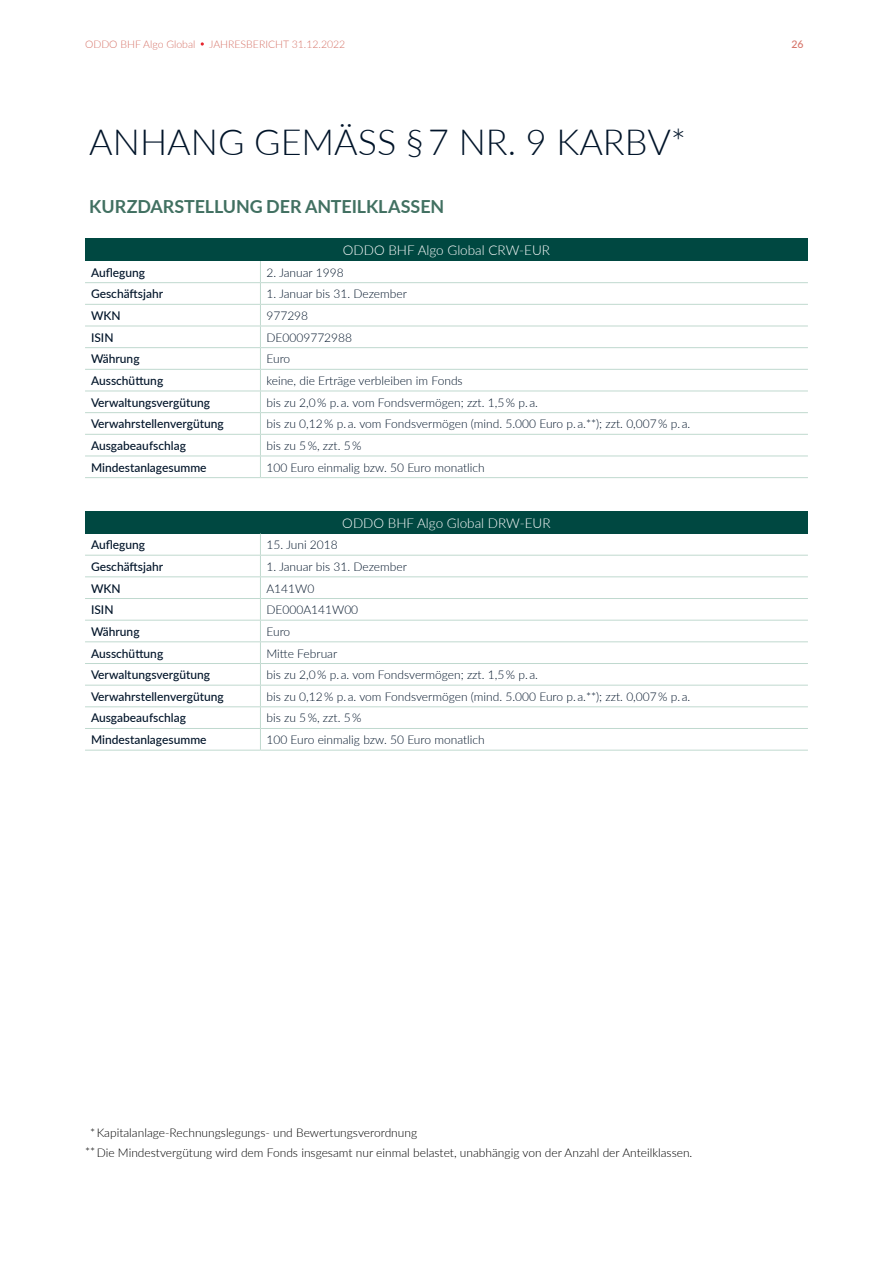
<style>
.page{position:relative;width:893px;height:1263px;background:#fff}
.page>*{position:absolute;margin:0;border:0;box-sizing:border-box;transform-origin:0 0}
.t1{font:300 36px "Lato";color:#001429}
.t2{font:700 18px "Lato";letter-spacing:-.005em;color:#417061}
.t3{font:300 13.5px "Lato";color:#fff}
.t4{font:300 12px "Lato";color:#001429}
.t5{font:500 12px "Lato";color:#001429}
.t6{font:300 12px/19.4px "Lato";color:#000}
.t7{font:300 10.5px "Lato";color:#d67469}
.t8{font:500 10.5px "Lato";color:#d67469}
</style>
<div class="page">
<svg style="left:201px;top:42px;width:3px;height:4px"></svg>
<div style="left:85px;top:238px;width:723px;height:23px;background:#004841"></div>
<hr style="left:260px;top:282px;width:548px;height:1px;background:#c0d9cf">
<hr style="left:85px;top:304px;width:175px;height:1px;background:#c0d9cf">
<hr style="left:260px;top:304px;width:548px;height:1px;background:#c0d9cf">
<hr style="left:85px;top:326px;width:175px;height:1px;background:#c0d9cf">
<hr style="left:260px;top:326px;width:548px;height:1px;background:#c0d9cf">
<hr style="left:85px;top:347px;width:175px;height:1px;background:#c0d9cf">
<hr style="left:260px;top:347px;width:548px;height:1px;background:#c0d9cf">
<hr style="left:85px;top:369px;width:175px;height:1px;background:#c0d9cf">
<hr style="left:260px;top:369px;width:548px;height:1px;background:#c0d9cf">
<hr style="left:85px;top:391px;width:175px;height:1px;background:#c0d9cf">
<hr style="left:260px;top:391px;width:548px;height:1px;background:#c0d9cf">
<hr style="left:85px;top:412px;width:175px;height:1px;background:#c0d9cf">
<hr style="left:260px;top:412px;width:548px;height:1px;background:#c0d9cf">
<hr style="left:85px;top:434px;width:175px;height:1px;background:#c0d9cf">
<hr style="left:260px;top:434px;width:548px;height:1px;background:#c0d9cf">
<hr style="left:85px;top:456px;width:175px;height:1px;background:#c0d9cf">
<hr style="left:260px;top:456px;width:548px;height:1px;background:#c0d9cf">
<hr style="left:85px;top:282px;width:175px;height:1px;background:#c0d9cf">
<hr style="left:85px;top:477px;width:175px;height:1px;background:#c0d9cf">
<svg style="left:260px;top:261px;width:1px;height:216px"></svg>
<hr style="left:260px;top:477px;width:548px;height:1px;background:#c0d9cf">
<div style="left:85px;top:511px;width:723px;height:22px;background:#004841"></div>
<hr style="left:260px;top:555px;width:548px;height:1px;background:#c0d9cf">
<hr style="left:260px;top:576px;width:548px;height:1px;background:#c0d9cf">
<hr style="left:260px;top:598px;width:548px;height:1px;background:#c0d9cf">
<hr style="left:260px;top:620px;width:548px;height:1px;background:#c0d9cf">
<hr style="left:260px;top:641px;width:548px;height:1px;background:#c0d9cf">
<hr style="left:260px;top:663px;width:548px;height:1px;background:#c0d9cf">
<hr style="left:260px;top:685px;width:548px;height:1px;background:#c0d9cf">
<hr style="left:260px;top:706px;width:548px;height:1px;background:#c0d9cf">
<hr style="left:260px;top:728px;width:548px;height:1px;background:#c0d9cf">
<hr style="left:85px;top:555px;width:175px;height:1px;background:#c0d9cf">
<hr style="left:85px;top:576px;width:175px;height:1px;background:#c0d9cf">
<hr style="left:85px;top:598px;width:175px;height:1px;background:#c0d9cf">
<hr style="left:85px;top:620px;width:175px;height:1px;background:#c0d9cf">
<hr style="left:85px;top:641px;width:175px;height:1px;background:#c0d9cf">
<hr style="left:85px;top:663px;width:175px;height:1px;background:#c0d9cf">
<hr style="left:85px;top:685px;width:175px;height:1px;background:#c0d9cf">
<hr style="left:85px;top:706px;width:175px;height:1px;background:#c0d9cf">
<hr style="left:85px;top:728px;width:175px;height:1px;background:#c0d9cf">
<hr style="left:85px;top:750px;width:175px;height:1px;background:#c0d9cf">
<svg style="left:260px;top:533px;width:1px;height:217px"></svg>
<hr style="left:260px;top:750px;width:548px;height:1px;background:#c0d9cf">
<p class="t7" style="left:85px;top:37px;width:112px">ODDO BHF Algo Global</p>
<p class="t7" style="left:209px;top:37px;width:138px">JAHRESBERICHT 31.12.2022</p>
<p class="t8" style="left:791px;top:36px;width:14px">26</p>
<h1 class="t1" style="left:89px;top:117px;width:598px">ANHANG GEMÄSS § 7 NR. 9 KARBV*</h1>
<h2 class="t2" style="left:89px;top:193px;width:357px">KURZDARSTELLUNG DER ANTEILKLASSEN</h2>
<p class="t3" style="left:343px;top:241px;width:209px">ODDO BHF Algo Global CRW-EUR</p>
<p class="t5" style="left:91px;top:264px;width:56px">Auflegung</p>
<p class="t4" style="left:266px;top:264px;width:79px">2. Januar 1998</p>
<p class="t5" style="left:91px;top:285px;width:74px">Geschäftsjahr</p>
<p class="t4" style="left:266px;top:286px;width:142px">1. Januar bis 31. Dezember</p>
<p class="t5" style="left:91px;top:307px;width:31px">WKN</p>
<p class="t4" style="left:266px;top:307px;width:43px">977298</p>
<p class="t5" style="left:91px;top:329px;width:24px">ISIN</p>
<p class="t4" style="left:266px;top:329px;width:87px">DE0009772988</p>
<p class="t5" style="left:91px;top:350px;width:50px">Währung</p>
<p class="t4" style="left:266px;top:351px;width:25px">Euro</p>
<p class="t5" style="left:91px;top:372px;width:74px">Ausschüttung</p>
<p class="t4" style="left:266px;top:372px;width:198px">keine, die Erträge verbleiben im Fonds</p>
<p class="t5" style="left:91px;top:394px;width:121px">Verwaltungsvergütung</p>
<p class="t4" style="left:266px;top:394px;width:273px">bis zu 2,0 % p. a. vom Fondsvermögen; zzt. 1,5 % p. a.</p>
<p class="t5" style="left:91px;top:415px;width:134px">Verwahrstellenvergütung</p>
<p class="t4" style="left:266px;top:416px;width:425px">bis zu 0,12 % p. a. vom Fondsvermögen (mind. 5.000 Euro p. a.**); zzt. 0,007 % p. a.</p>
<p class="t5" style="left:91px;top:437px;width:96px">Ausgabeaufschlag</p>
<p class="t4" style="left:266px;top:437px;width:97px">bis zu 5 %, zzt. 5 %</p>
<p class="t5" style="left:91px;top:459px;width:117px">Mindestanlagesumme</p>
<p class="t4" style="left:266px;top:459px;width:220px">100 Euro einmalig bzw. 50 Euro monatlich</p>
<p class="t3" style="left:342px;top:513px;width:210px">ODDO BHF Algo Global DRW-EUR</p>
<p class="t5" style="left:91px;top:536px;width:56px">Auflegung</p>
<p class="t4" style="left:266px;top:536px;width:73px">15. Juni 2018</p>
<p class="t5" style="left:91px;top:558px;width:74px">Geschäftsjahr</p>
<p class="t4" style="left:266px;top:558px;width:142px">1. Januar bis 31. Dezember</p>
<p class="t5" style="left:91px;top:579px;width:31px">WKN</p>
<p class="t4" style="left:266px;top:580px;width:49px">A141W0</p>
<p class="t5" style="left:91px;top:601px;width:24px">ISIN</p>
<p class="t4" style="left:266px;top:601px;width:93px">DE000A141W00</p>
<p class="t5" style="left:91px;top:623px;width:50px">Währung</p>
<p class="t4" style="left:266px;top:623px;width:25px">Euro</p>
<p class="t5" style="left:91px;top:644px;width:74px">Ausschüttung</p>
<p class="t4" style="left:266px;top:645px;width:72px">Mitte Februar</p>
<p class="t5" style="left:91px;top:666px;width:121px">Verwaltungsvergütung</p>
<p class="t4" style="left:266px;top:666px;width:273px">bis zu 2,0 % p. a. vom Fondsvermögen; zzt. 1,5 % p. a.</p>
<p class="t5" style="left:91px;top:688px;width:134px">Verwahrstellenvergütung</p>
<p class="t4" style="left:266px;top:688px;width:425px">bis zu 0,12 % p. a. vom Fondsvermögen (mind. 5.000 Euro p. a.**); zzt. 0,007 % p. a.</p>
<p class="t5" style="left:91px;top:709px;width:96px">Ausgabeaufschlag</p>
<p class="t4" style="left:266px;top:710px;width:97px">bis zu 5 %, zzt. 5 %</p>
<p class="t5" style="left:91px;top:731px;width:117px">Mindestanlagesumme</p>
<p class="t4" style="left:266px;top:731px;width:220px">100 Euro einmalig bzw. 50 Euro monatlich</p>
<p class="t6" style="left:85px;top:1123px;width:609px;text-indent:5px">* Kapitalanlage-Rechnungslegungs- und Bewertungsverordnung<br>**Die Mindestvergütung wird dem Fonds insgesamt nur einmal belastet, unabhängig von der Anzahl der Anteilklassen.</p>
</div>
